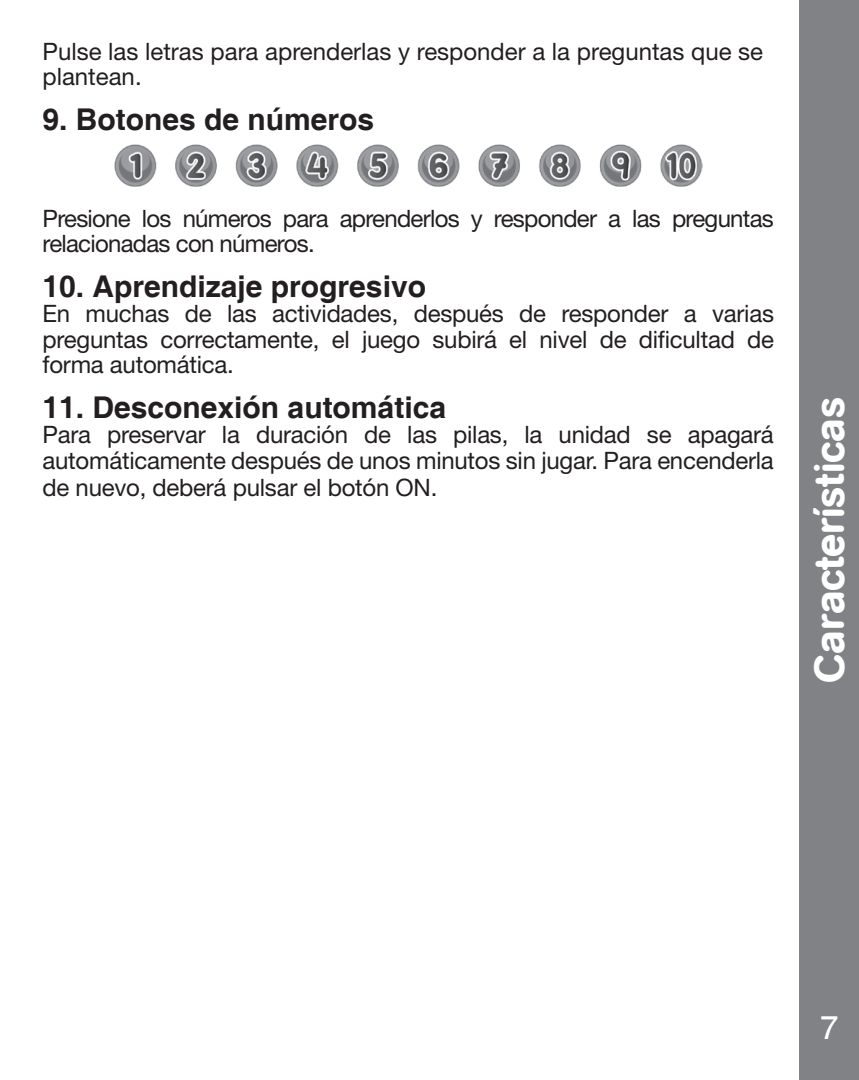
<style>
.page{position:relative;width:859px;height:1080px;background:#fff}
.page>*{position:absolute;margin:0;border:0;box-sizing:border-box;transform-origin:0 0}
.t1{font:500 42px "AG Book Rounded";color:#fff}
.t2{font:33px "Helvetica";color:#fff}
.t3{font:700 30px "Helvetica";color:#231f20}
.t4{font:24px/25.5px "Helvetica 55 Roman";letter-spacing:-.01em;color:#231f20;text-align:justify}
.t5{font:24px/25.5px "Helvetica 55 Roman";letter-spacing:-.03em;color:#231f20}
</style>
<div class="page">
<div style="left:799px;top:0;width:60px;height:1080px;background:#808285"></div>
<img style="left:114px;top:144px;width:589px;height:43px">
<p class="t4" style="left:43px;top:38px;width:722px">Pulse las letras para aprenderlas y responder a la preguntas que se plantean.</p>
<p class="t3" style="left:43px;top:101px;width:333px">9. Botones de números</p>
<p class="t5" style="left:43px;top:205px;width:733px">Presione los números para aprenderlos y responder a las preguntas relacionadas con números.</p>
<p class="t3" style="left:43px;top:268px;width:385px">10. Aprendizaje progresivo</p>
<p class="t4" style="left:43px;top:301px;width:733px">En muchas de las actividades, después de responder a varias preguntas correctamente, el juego subirá el nivel de dificultad de forma automática.</p>
<p class="t3" style="left:43px;top:389px;width:405px">11. Desconexión automática</p>
<p class="t4" style="left:43px;top:421px;width:733px;line-height:26.4px">Para preservar la duración de las pilas, la unidad se apagará automáticamente después de unos minutos sin jugar. Para encenderla de nuevo, deberá pulsar el botón ON.</p>
<p class="t1" style="left:805px;top:683px;width:287px;rotate:-90deg">Características</p>
<h2 class="t2" style="left:818px;top:1009px;width:24px">A7</h2>
</div>
